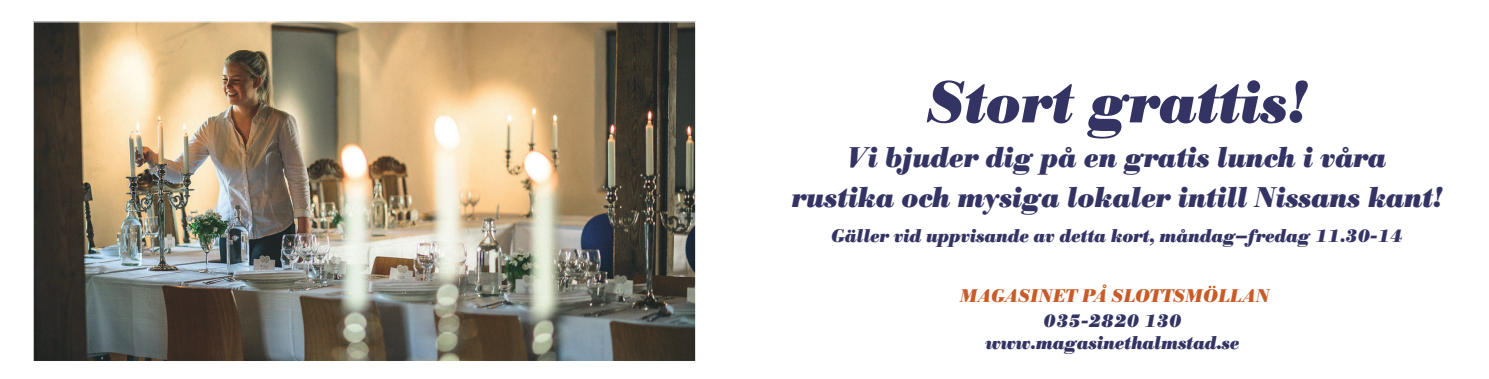
<style>
.page{position:relative;width:1489px;height:379px;background:#fff}
.page>*{position:absolute;margin:0;border:0;box-sizing:border-box;transform-origin:0 0}
.t1{font:58px "Bodoni BE Bold Italic Os F";color:#343464}
.t2{font:28px/39.6px "Bodoni BE Bold Italic Os F";color:#343464;text-align:center}
.t3{font:italic 700 18px/22.1px "Bodoni BE";color:#343464;text-align:center}
.t4{font:18px "Bodoni BE Bold Italic Os F";letter-spacing:.02em;color:#c85b27}
</style>
<div class="page">
<img style="left:35px;top:23px;width:659px;height:336px">
<h1 class="t1" style="left:927px;top:66px;width:380px">Stort grattis!</h1>
<h2 class="t2" style="left:791px;top:137px;width:651px">Vi bjuder dig på en gratis lunch i våra<br>rustika och mysiga lokaler intill Nissans kant!</h2>
<p class="t3" style="left:831px;top:224px;width:573px">Gäller vid uppvisande av detta kort, måndag–fredag 11.30-14</p>
<p class="t4" style="left:960px;top:284px;width:310px">MAGASINET PÅ SLOTTSMÖLLAN</p>
<p class="t3" style="left:985px;top:309px;width:255px">035-2820 130 www.magasinethalmstad.se</p>
</div>
